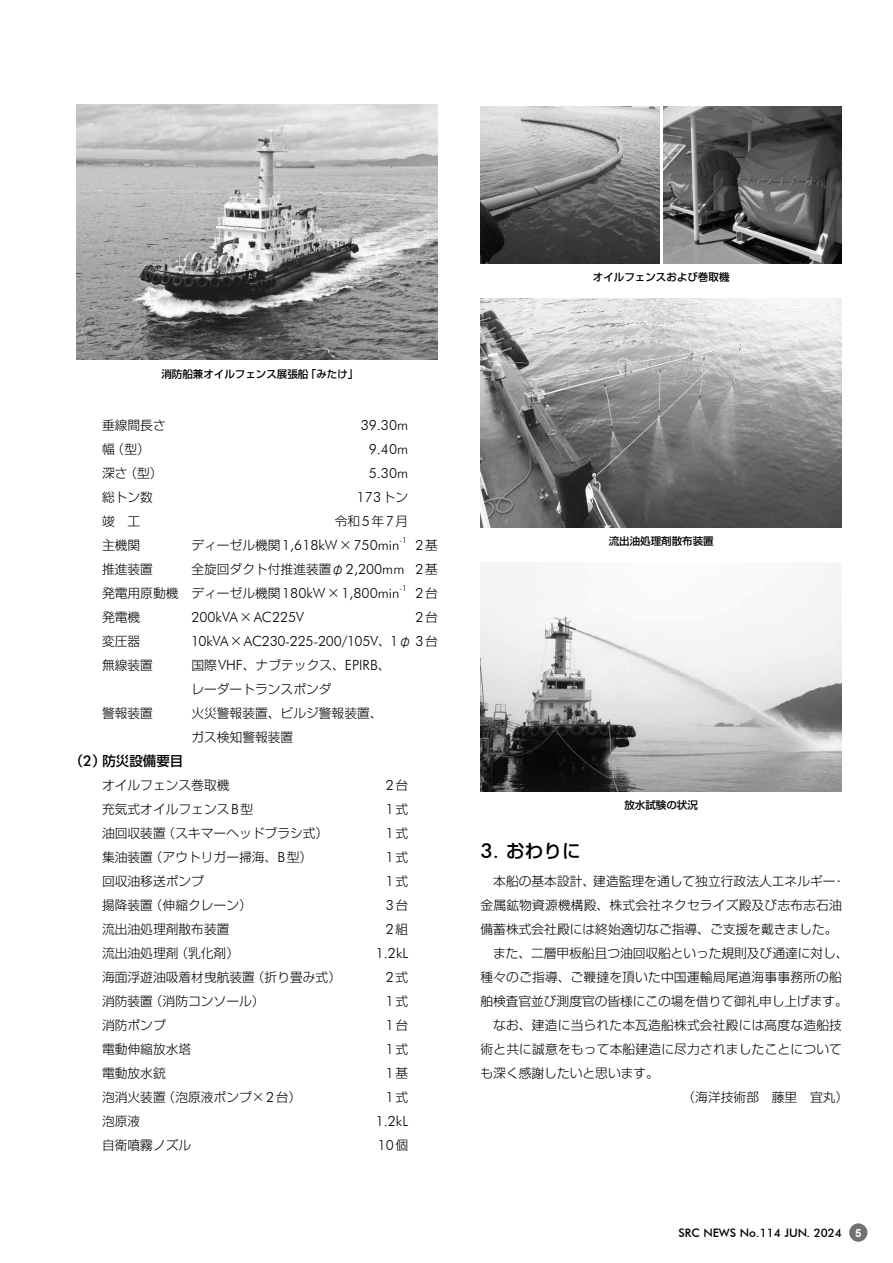
<style>
.page{position:relative;width:893px;height:1263px;background:#fff}
.page>*{position:absolute;margin:0;border:0;box-sizing:border-box;transform-origin:0 0}
.t1{font:500 18.75px "Shin Go Pro";color:#000}
.t2{font:300 14.1px "Futura BT";color:#000}
.t3{font:300 14.1px "Futura BT";letter-spacing:-.02em;color:#000}
.t4{font:500 13.5px "Shin Go Pro";color:#000}
.t5{font:300 12.75px/24px "Shin Go Pro";color:#000}
.t6{font:500 11.7px "Futura BT";color:#000}
.t7{font:500 10.5px "Shin Go Pro";color:#000}
.s1{font-family:"Shin Go Pro";font-size:12.75px}
.s2{font-family:"Futura BT";font-size:14.1px}
.s3{font-family:"Futura BT";font-size:14.85px}
.s4{font-family:"Futura BT";font-size:20.7px}
.s5{font-family:"Arial";font-weight:700;font-size:11.25px;color:#fff}
</style>
<div class="page">
<img style="left:480px;top:106px;width:179px;height:157px">
<img style="left:663px;top:106px;width:179px;height:157px">
<img style="left:480px;top:298px;width:362px;height:229px">
<img style="left:480px;top:575px;width:362px;height:216px">
<img style="left:77px;top:105px;width:361px;height:255px">
<div style="left:849px;top:1223px;width:18px;height:19px;background:#727171;border-radius:50%"></div>
<p class="t7" style="left:161px;top:365px;width:198px">消防船兼オイルフェンス展張船「みたけ」</p>
<p class="t5" style="left:102px;top:411px;width:65px">垂線間長さ</p>
<p class="t2" style="left:361px;top:416px;width:49px">39.30m</p>
<p class="t5" style="left:102px;top:435px;width:49px">幅（型）</p>
<p class="t2" style="left:369px;top:440px;width:41px">9.40m</p>
<p class="t5" style="left:102px;top:459px;width:62px">深さ（型）</p>
<p class="t2" style="left:369px;top:464px;width:41px">5.30m</p>
<p class="t5" style="left:102px;top:483px;width:52px">総トン数</p>
<p class="t2" style="left:357px;top:488px;width:53px">173<span class="s1">トン</span></p>
<p class="t5" style="left:102px;top:507px;width:40px">竣　工</p>
<p class="t5" style="left:335px;top:507px;width:75px">令和<span class="s2">5</span>年<span class="s2">7</span>月</p>
<p class="t5" style="left:102px;top:531px;width:40px">主機関</p>
<p class="t2" style="left:191px;top:536px;width:248px"><span class="s1">ディーゼル機関</span>1,618kW<span class="s1">×</span>750min<sup>-1</sup> 2<span class="s1">基</span></p>
<p class="t5" style="left:102px;top:555px;width:52px">推進装置</p>
<p class="t5" style="left:102px;top:555px;width:337px;text-align:justify;text-indent:89px">全旋回ダクト付推進装置φ<span class="s2">2,200mm 2</span>基発電用原動機 ディーゼル機関<span class="s2">180kW</span>×<span class="s2">1,800min</span><sup>-1</sup> <span class="s2">2</span>台発電機</p>
<p class="t2" style="left:191px;top:608px;width:114px">200kVA<span class="s1">×</span>AC225V</p>
<p class="t2" style="left:416px;top:608px;width:24px">2<span class="s1">台</span></p>
<p class="t5" style="left:102px;top:627px;width:40px">変圧器</p>
<p class="t3" style="left:191px;top:632px;width:248px">10kVA<span class="s1">×</span>AC230-225-200/105V<span class="s1">、</span>1<span class="s1">φ</span> 3<span class="s1">台</span></p>
<p class="t5" style="left:102px;top:651px;width:52px">無線装置</p>
<p class="t5" style="left:191px;top:651px;width:201px">国際<span class="s2">VHF</span>、ナブテックス、<span class="s2">EPIRB</span>、レーダートランスポンダ</p>
<p class="t5" style="left:102px;top:699px;width:52px">警報装置</p>
<p class="t5" style="left:191px;top:699px;width:193px">火災警報装置、ビルジ警報装置、ガス検知警報装置</p>
<p class="t4" style="left:70px;top:749px;width:115px">（<span class="s3">2</span>）防災設備要目</p>
<p class="t5" style="left:102px;top:771px;width:129px">オイルフェンス巻取機</p>
<p class="t2" style="left:386px;top:776px;width:24px">2<span class="s1">台</span></p>
<p class="t5" style="left:102px;top:795px;width:153px">充気式オイルフェンス<span class="s2">B</span>型</p>
<p class="t2" style="left:386px;top:800px;width:24px">1<span class="s1">式</span></p>
<p class="t5" style="left:102px;top:819px;width:228px">油回収装置（スキマーヘッドブラシ式）</p>
<p class="t2" style="left:386px;top:824px;width:24px">1<span class="s1">式</span></p>
<p class="t5" style="left:102px;top:843px;width:212px">集油装置（アウトリガー掃海、<span class="s2">B</span>型）</p>
<p class="t2" style="left:386px;top:848px;width:24px">1<span class="s1">式</span></p>
<p class="t5" style="left:102px;top:867px;width:103px">回収油移送ポンプ</p>
<p class="t2" style="left:386px;top:872px;width:24px">1<span class="s1">式</span></p>
<p class="t5" style="left:102px;top:891px;width:151px">揚降装置（伸縮クレーン）</p>
<p class="t2" style="left:386px;top:896px;width:24px">3<span class="s1">台</span></p>
<p class="t5" style="left:102px;top:915px;width:129px">流出油処理剤散布装置</p>
<p class="t2" style="left:386px;top:920px;width:24px">2<span class="s1">組</span></p>
<p class="t5" style="left:102px;top:939px;width:139px">流出油処理剤（乳化剤）</p>
<p class="t2" style="left:376px;top:944px;width:34px">1.2kL</p>
<p class="t5" style="left:102px;top:963px;width:241px">海面浮遊油吸着材曳航装置（折り畳み式）</p>
<p class="t2" style="left:386px;top:968px;width:24px">2<span class="s1">式</span></p>
<p class="t5" style="left:102px;top:987px;width:164px">消防装置（消防コンソール）</p>
<p class="t2" style="left:386px;top:992px;width:24px">1<span class="s1">式</span></p>
<p class="t5" style="left:102px;top:1011px;width:65px">消防ポンプ</p>
<p class="t2" style="left:386px;top:1016px;width:24px">1<span class="s1">台</span></p>
<p class="t5" style="left:102px;top:1035px;width:91px">電動伸縮放水塔</p>
<p class="t2" style="left:386px;top:1040px;width:24px">1<span class="s1">式</span></p>
<p class="t5" style="left:102px;top:1059px;width:65px">電動放水銃</p>
<p class="t2" style="left:386px;top:1064px;width:24px">1<span class="s1">基</span></p>
<p class="t5" style="left:102px;top:1083px;width:201px">泡消火装置（泡原液ポンプ×<span class="s2">2</span>台）</p>
<p class="t2" style="left:386px;top:1088px;width:24px">1<span class="s1">式</span></p>
<p class="t5" style="left:102px;top:1107px;width:40px">泡原液</p>
<p class="t2" style="left:376px;top:1112px;width:34px">1.2kL</p>
<p class="t5" style="left:102px;top:1131px;width:91px">自衛噴霧ノズル</p>
<p class="t2" style="left:378px;top:1136px;width:32px">10<span class="s1">個</span></p>
<p class="t7" style="left:593px;top:269px;width:138px">オイルフェンスおよび巻取機</p>
<p class="t7" style="left:609px;top:533px;width:106px">流出油処理剤散布装置</p>
<p class="t7" style="left:624px;top:797px;width:75px">放水試験の状況</p>
<h1 class="t1" style="left:480px;top:836px;width:102px"><span class="s4">3.</span> おわりに</h1>
<p class="t5" style="left:493px;top:867px;width:353px">本船の基本設計、建造監理を通して独立行政法人エネルギー・</p>
<p class="t5" style="left:480px;top:891px;width:363px">金属鉱物資源機構殿、株式会社ネクセライズ殿及び志布志石油</p>
<p class="t5" style="left:480px;top:915px;width:358px">備蓄株式会社殿には終始適切なご指導、ご支援を戴きました。</p>
<p class="t5" style="left:493px;top:939px;width:357px">また、二層甲板船且つ油回収船といった規則及び通達に対し、</p>
<p class="t5" style="left:480px;top:963px;width:363px">種々のご指導、ご鞭撻を頂いた中国運輸局尾道海事事務所の船</p>
<p class="t5" style="left:480px;top:987px;width:369px">舶検査官並び測度官の皆様にこの場を借りて御礼申し上げます。</p>
<p class="t5" style="left:493px;top:1011px;width:350px">なお、建造に当られた本瓦造船株式会社殿には高度な造船技</p>
<p class="t5" style="left:480px;top:1035px;width:363px">術と共に誠意をもって本船建造に尽力されましたことについて</p>
<p class="t5" style="left:480px;top:1059px;width:180px">も深く感謝したいと思います。</p>
<p class="t5" style="left:683px;top:1083px;width:167px">（海洋技術部　藤里　宜丸）</p>
<p class="t6" style="left:678px;top:1225px;width:185px">SRC NEWS No.114 JUN. 2024 <span class="s5">5</span></p>
</div>
